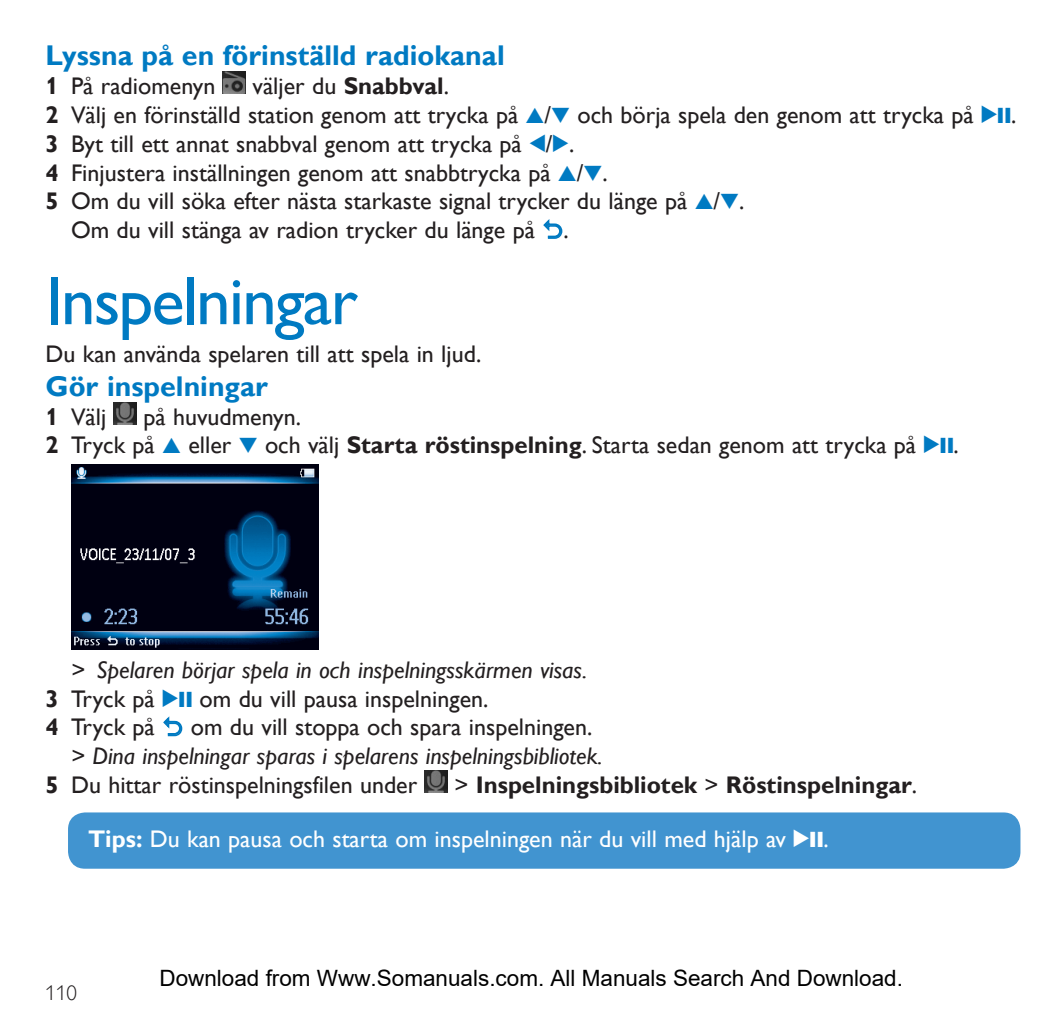
<style>
.page{position:relative;width:1063px;height:1021px;background:#fff}
.page>*{position:absolute;margin:0;border:0;box-sizing:border-box;transform-origin:0 0}
.t1{font:69px "Gill Sans Alt One WGL";letter-spacing:-.025em;color:#007ac2}
.t2{font:700 28.5px "Gill Sans Alt One WGL";color:#007ac2}
.t3{font:24px/28.8px "Gill Sans Alt One WGL";color:#231f20}
.t4{font:italic 24px/28.8px "Gill Sans Alt One WGL";color:#231f20}
.t5{font:24px "Gill Sans Alt One WGL";color:#fff}
.t6{font:700 24px "Gill Sans Alt One WGL";color:#231f20}
.t7{font:22.5px "Arial";color:#000}
.t8{font:300 21px "Gill Alt One";color:#231f20}
.s1{font-weight:700}
.s2{font-family:"Audio Four 4";color:#007ac2}
.s3{font-weight:700;font-style:normal}
.s4{font-style:normal}
.s5{font-family:"Audio Four 4";font-style:normal;color:#007ac2}
.s6{font-weight:400}
.s7{font-family:"Audio Four 4"}
</style>
<div class="page">
<img style="left:223px;top:72px;width:22px;height:22px">
<img style="left:114px;top:402px;width:22px;height:22px">
<img style="left:71px;top:464px;width:248px;height:185px">
<img style="left:425px;top:771px;width:22px;height:21px">
<div style="left:68px;top:812px;width:952px;height:56px;background:#4194d0;border-radius:17px"></div>
<svg style="left:543px;top:219px;width:20px;height:20px"></svg>
<svg style="left:163px;top:716px;width:20px;height:21px"></svg>
<p class="t2" style="left:46px;top:36px;width:461px">Lyssna på en förinställd radiokanal</p>
<p class="t3" style="left:46px;top:71px;width:171px"><span class="s1">1</span> På radiomenyn</p>
<p class="t3" style="left:253px;top:71px;width:198px">väljer du <span class="s1">Snabbval</span>.</p>
<p class="t3" style="left:46px;top:100px;width:972px"><span class="s1">2</span> Välj en förinställd station genom att trycka på <span class="s2">3</span>/<span class="s2">4</span> och börja spela den genom att trycka på <span class="s2">2;</span>.</p>
<p class="t3" style="left:46px;top:129px;width:530px"><span class="s1">3</span> Byt till ett annat snabbval genom att trycka på <span class="s2">1</span>/<span class="s2">2</span>.</p>
<p class="t3" style="left:46px;top:158px;width:564px"><span class="s1">4</span> Finjustera inställningen genom att snabbtrycka på <span class="s2">3</span>/<span class="s2">4</span>.</p>
<p class="t3" style="left:46px;top:186px;width:700px"><span class="s1">5</span> Om du vill söka efter nästa starkaste signal trycker du länge på <span class="s2">3</span>/<span class="s2">4</span>.</p>
<p class="t3" style="left:71px;top:215px;width:499px">Om du vill stänga av radion trycker du länge på .</p>
<h1 class="t1" style="left:46px;top:253px;width:314px">Inspelningar</h1>
<p class="t3" style="left:46px;top:339px;width:437px">Du kan använda spelaren till att spela in ljud.</p>
<p class="t2" style="left:46px;top:366px;width:224px">Gör inspelningar</p>
<p class="t3" style="left:46px;top:402px;width:62px"><span class="s1">1</span> Välj</p>
<p class="t3" style="left:46px;top:402px;width:915px;text-indent:98px">på huvudmenyn.<br><span class="s1">2</span> Tryck på <span class="s2">3</span> eller <span class="s2">4</span> och välj <span class="s1">Starta röstinspelning</span>. Starta sedan genom att trycka på <span class="s2">2;</span>.</p>
<p class="t4" style="left:46px;top:655px;width:543px;text-indent:26px">&gt; Spelaren börjar spela in och inspelningsskärmen visas.<br><span class="s3">3</span> <span class="s4">Tryck på</span> <span class="s5">2;</span> <span class="s4">om du vill pausa inspelningen.<br></span><span class="s3">4</span> <span class="s4">Tryck på</span></p>
<p class="t3" style="left:191px;top:712px;width:403px">om du vill stoppa och spara inspelningen.</p>
<p class="t4" style="left:46px;top:741px;width:558px;text-indent:26px">&gt; Dina inspelningar sparas i spelarens inspelningsbibliotek.<br><span class="s3">5</span> <span class="s4">Du hittar röstinspelningsfilen under</span></p>
<p class="t6" style="left:454px;top:768px;width:464px"><span class="s6">&gt;</span> I nspelningsbibliotek <span class="s6">&gt;</span> Röstinspelningar<span class="s6">.</span></p>
<p class="t5" style="left:88px;top:822px;width:742px"><span class="s1">Tips:</span> Du kan pausa och starta om inspelningen när du vill med hjälp av <span class="s7">2;</span>.</p>
<p class="t8" style="left:46px;top:982px;width:33px">110</p>
<p class="t7" style="left:159px;top:965px;width:745px">Download from Www.Somanuals.com. All Manuals Search And Download.</p>
</div>
